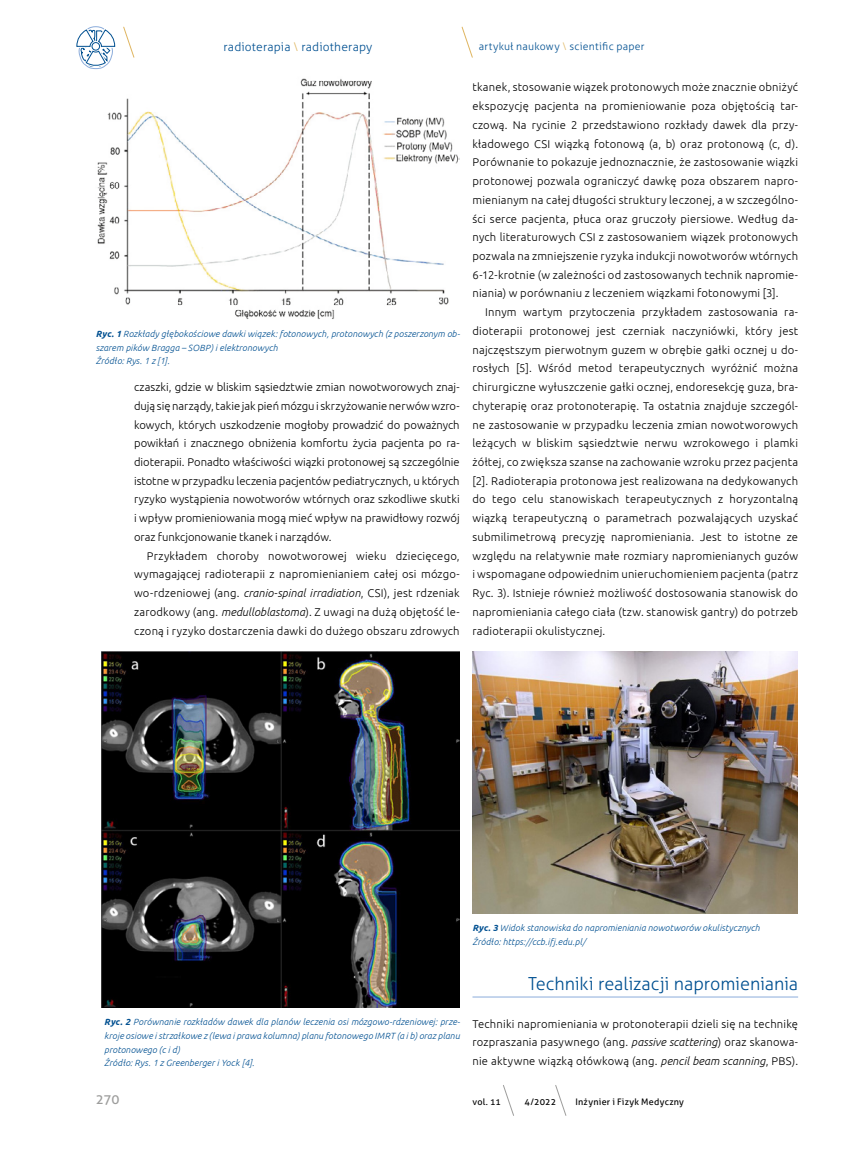
<style>
.page{position:relative;width:862px;height:1149px;background:#fff}
.page>*{position:absolute;margin:0;border:0;box-sizing:border-box;transform-origin:0 0}
.t1{font:300 18px "Aller";letter-spacing:-.005em;color:#005091}
.t2{font:13.5px "Aller";color:#9d9d9c}
.t3{font:300 12px "Aller";letter-spacing:.015em;color:#005091}
.t4{font:300 11.25px/18.8px "Ubuntu";letter-spacing:.015em;color:#000;text-align:justify}
.t5{font:300 10.5px "Aller";letter-spacing:.025em;color:#005091}
.t6{font:italic 300 9px/13.5px "Ubuntu";letter-spacing:.015em;color:#005091}
.t7{font:9px "Aller";letter-spacing:.025em;color:#000}
.s1{color:#dfb560}
.s2{font-weight:700}
.s3{font-style:italic}
</style>
<div class="page">
<svg style="left:461px;top:26px;width:12px;height:32px"></svg>
<svg style="left:555px;top:1085px;width:11px;height:30px"></svg>
<svg style="left:503px;top:1085px;width:10px;height:30px"></svg>
<svg style="left:76px;top:26px;width:59px;height:43px"></svg>
<div style="left:92px;top:43px;width:7px;height:7px;background:#fff;border-radius:50%"></div>
<div style="left:92px;top:42px;width:8px;height:8px;border:1px solid #005091;border-radius:50%"></div>
<img style="left:97px;top:78px;width:362px;height:241px">
<img style="left:101px;top:651px;width:358px;height:356px">
<img style="left:472px;top:651px;width:325px;height:262px">
<hr style="left:472px;top:996px;width:325px;height:1px;background:#8bacdb">
<p class="t3" style="left:223px;top:40px;width:150px">radioterapia <span class="s1">\</span> radiotherapy</p>
<p class="t5" style="left:478px;top:40px;width:167px">artykuł naukowy <span class="s1">\</span> scientific paper</p>
<p class="t6" style="left:96px;top:327px;width:365px"><span class="s2">Ryc. 1</span> Rozkłady głębokościowe dawki wiązek: fotonowych, protonowych (z poszerzonym ob&shy;szarem pików Bragga – SOBP) i elektronowych<br>Źródło: Rys. 1 z [1].</p>
<p class="t4" style="left:134px;top:377px;width:327px">czaszki, gdzie w bliskim sąsiedztwie zmian nowotworowych znaj&shy;dują się narządy, takie jak pień mózgu i skrzyżowanie nerwów wzro&shy;kowych, których uszkodzenie mogłoby prowadzić do poważnych powikłań i znacznego obniżenia komfortu życia pacjenta po ra&shy;dioterapii. Ponadto właściwości wiązki protonowej są szczególnie istotne w przypadku leczenia pacjentów pediatrycznych, u których ryzyko wystąpienia nowotworów wtórnych oraz szkodliwe skutki i wpływ promieniowania mogą mieć wpływ na prawidłowy rozwój oraz funkcjonowanie tkanek i narządów.</p>
<p class="t4" style="left:134px;top:545px;width:327px;text-indent:13px">Przykładem choroby nowotworowej wieku dziecięcego, wymagającej radioterapii z napromienianiem całej osi mózgo&shy;wo-rdzeniowej (ang. <span class="s3">cranio-spinal irradiation</span>, CSI), jest rdzeniak zarodkowy (ang. <span class="s3">medulloblastoma</span>). Z uwagi na dużą objętość le&shy;czoną i ryzyko dostarczenia dawki do dużego obszaru zdrowych</p>
<p class="t4" style="left:472px;top:78px;width:327px">tkanek, stosowanie wiązek protonowych może znacznie obniżyć ekspozycję pacjenta na promieniowanie poza objętością tar&shy;czową. Na rycinie 2 przedstawiono rozkłady dawek dla przy&shy;kładowego CSI wiązką fotonową (a, b) oraz protonową (c, d).<br>Porównanie to pokazuje jednoznacznie, że zastosowanie wiązki protonowej pozwala ograniczyć dawkę poza obszarem napro&shy;mienianym na całej długości struktury leczonej, a w szczególno&shy;ści serce pacjenta, płuca oraz gruczoły piersiowe. Według da&shy;nych literaturowych CSI z zastosowaniem wiązek protonowych pozwala na zmniejszenie ryzyka indukcji nowotworów wtórnych 6-12-krotnie (w zależności od zastosowanych technik napromie&shy;niania) w porównaniu z leczeniem wiązkami fotonowymi [3].</p>
<p class="t4" style="left:472px;top:302px;width:327px;text-indent:13px">Innym wartym przytoczenia przykładem zastosowania ra&shy;dioterapii protonowej jest czerniak naczyniówki, który jest najczęstszym pierwotnym guzem w obrębie gałki ocznej u do&shy;rosłych [5]. Wśród metod terapeutycznych wyróżnić można chirurgiczne wyłuszczenie gałki ocznej, endoresekcję guza, bra&shy;chyterapię oraz protonoterapię. Ta ostatnia znajduje szczegól&shy;ne zastosowanie w przypadku leczenia zmian nowotworowych leżących w bliskim sąsiedztwie nerwu wzrokowego i plamki żółtej, co zwiększa szanse na zachowanie wzroku przez pacjenta [2]. Radioterapia protonowa jest realizowana na dedykowanych do tego celu stanowiskach terapeutycznych z horyzontalną wiązką terapeutyczną o parametrach pozwalających uzyskać submilimetrową precyzję napromieniania. Jest to istotne ze względu na relatywnie małe rozmiary napromienianych guzów i wspomagane odpowiednim unieruchomieniem pacjenta (patrz Ryc. 3). Istnieje również możliwość dostosowania stanowisk do napromieniania całego ciała (tzw. stanowisk gantry) do potrzeb radioterapii okulistycznej.</p>
<p class="t6" style="left:104px;top:1014px;width:357px"><span class="s2">Ryc. 2</span> Porównanie rozkładów dawek dla planów leczenia osi mózgowo-rdzeniowej: prze&shy;kroje osiowe i strzałkowe z (lewa i prawa kolumna) planu fotonowego IMRT (a i b) oraz planu protonowego (c i d)<br>Źródło: Rys. 1 z Greenberger i Yock [4].</p>
<p class="t6" style="left:472px;top:920px;width:288px"><span class="s2">Ryc. 3</span> Widok stanowiska do napromieniania nowotworów okulistycznych<br>Źródło: https://ccb.ifj.edu.pl/</p>
<h1 class="t1" style="left:527px;top:972px;width:271px">Techniki realizacji napromieniania</h1>
<p class="t4" style="left:472px;top:1013px;width:327px">Techniki napromieniania w protonoterapii dzieli się na technikę rozpraszania pasywnego (ang. <span class="s3">passive scattering</span>) oraz skanowa&shy;nie aktywne wiązką ołówkową (ang. <span class="s3">pencil beam scanning</span>, PBS).</p>
<p class="t2" style="left:96px;top:1090px;width:25px">270</p>
<p class="t7" style="left:472px;top:1095px;width:30px">vol. 11</p>
<p class="t7" style="left:524px;top:1095px;width:33px">4/2022</p>
<p class="t7" style="left:575px;top:1095px;width:110px">Inżynier i Fizyk Medyczny</p>
</div>
